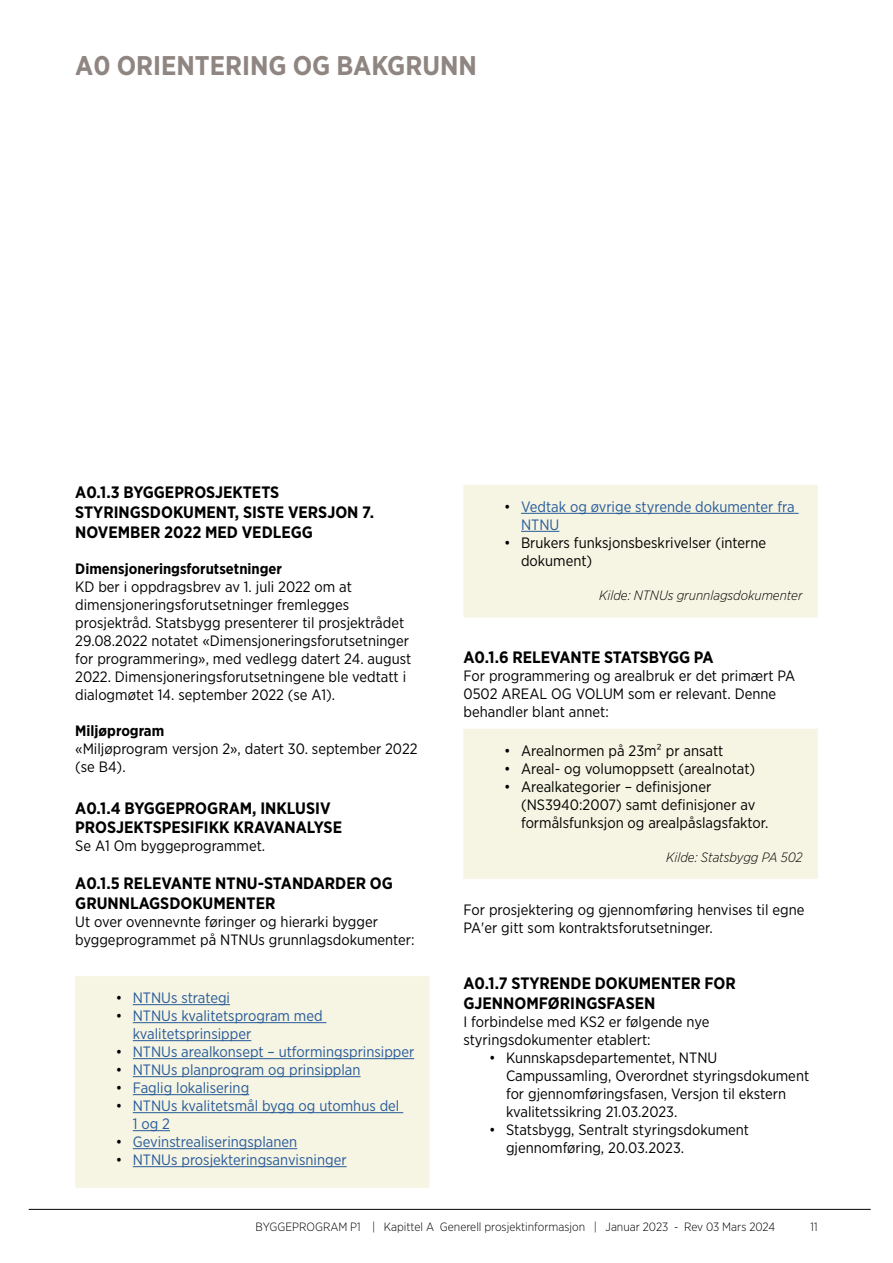
<style>
.page{position:relative;width:893px;height:1263px;background:#fff}
.page>*{position:absolute;margin:0;border:0;box-sizing:border-box;transform-origin:0 0}
.t1{font:700 27px "Gotham Narrow";color:#8f8581}
.t2{font:700 16.5px/19.8px "Gotham Narrow";color:#000}
.t3{font:15px/18px "Gotham Narrow";color:#000}
.t4{font:15px/18px "Gotham Narrow";color:#275b9b}
.t5{font:700 15px "Gotham Narrow";color:#000}
.t6{font:italic 300 13.5px "Gotham Narrow";color:#000}
.t7{font:300 12px "Gotham Narrow";color:#000}
.s1{color:#000}
</style>
<div class="page">
<hr style="left:29px;top:1209px;width:842px;height:1px;background:#000">
<div style="left:471px;top:736px;width:339px;height:135px;background:#f6f4e2"></div>
<div style="left:463px;top:729px;width:355px;height:150px;border:15px solid #f6f4e2"></div>
<div style="left:83px;top:984px;width:339px;height:196px;background:#f6f4e2"></div>
<hr style="left:133px;top:1004px;width:97px;height:1px;background:#275b9b">
<hr style="left:133px;top:1022px;width:193px;height:1px;background:#275b9b">
<hr style="left:133px;top:1040px;width:118px;height:1px;background:#275b9b">
<hr style="left:133px;top:1058px;width:281px;height:1px;background:#275b9b">
<hr style="left:133px;top:1076px;width:228px;height:1px;background:#275b9b">
<hr style="left:133px;top:1094px;width:116px;height:1px;background:#275b9b">
<hr style="left:133px;top:1112px;width:270px;height:1px;background:#275b9b">
<hr style="left:133px;top:1130px;width:37px;height:1px;background:#275b9b">
<hr style="left:133px;top:1148px;width:164px;height:1px;background:#275b9b">
<hr style="left:133px;top:1166px;width:214px;height:1px;background:#275b9b">
<div style="left:75px;top:976px;width:354px;height:212px;border:15px solid #f6f4e2"></div>
<div style="left:471px;top:492px;width:339px;height:118px;background:#f6f4e2"></div>
<hr style="left:521px;top:513px;width:278px;height:1px;background:#275b9b">
<hr style="left:521px;top:531px;width:38px;height:1px;background:#275b9b">
<div style="left:463px;top:485px;width:355px;height:132px;border:15px solid #f6f4e2"></div>
<h1 class="t1" style="left:75px;top:48px;width:77px">A0 Orientering</h1>
<h1 class="t1" style="left:293px;top:48px;width:62px">og bakgrunn</h1>
<p class="t2" style="left:75px;top:483px;width:300px">A0.1.3 BYGGEPROSJEKTETS<br>STYRINGSDOKUMENT, SISTE VERSJON 7.<br>NOVEMBER 2022 MED VEDLEGG</p>
<p class="t5" style="left:75px;top:559px;width:208px">Dimensjoneringsforutsetninger</p>
<p class="t3" style="left:75px;top:577px;width:337px">KD ber i oppdragsbrev av 1. juli 2022 om at dimensjoneringsforutsetninger fremlegges prosjektråd. Statsbygg presenterer til prosjektrådet 29.08.2022 notatet «Dimensjoneringsforutsetninger for programmering», med vedlegg datert 24. august 2022. Dimensjoneringsforutsetningene ble vedtatt i dialogmøtet 14. september 2022 (se A1).</p>
<p class="t5" style="left:75px;top:721px;width:91px">Miljøprogram</p>
<p class="t3" style="left:75px;top:739px;width:344px">«Miljøprogram versjon 2», datert 30. september 2022 (se B4).</p>
<p class="t2" style="left:75px;top:798px;width:268px">A0.1.4 BYGGEPROGRAM, INKLUSIV<br>PROSJEKTSPESIFIKK KRAVANALYSE</p>
<p class="t3" style="left:75px;top:837px;width:192px">Se A1 Om byggeprogrammet.</p>
<p class="t2" style="left:75px;top:873px;width:319px">A0.1.5 RELEVANTE NTNU-STANDARDER OG<br>GRUNNLAGSDOKUMENTER</p>
<p class="t3" style="left:75px;top:912px;width:341px">Ut over ovennevnte føringer og hierarki bygger byggeprogrammet på NTNUs grunnlagsdokumenter:</p>
<p class="t4" style="left:116px;top:988px;width:116px"><span class="s1">•</span> NTNUs strategi</p>
<p class="t4" style="left:133px;top:1006px;width:191px;text-indent:-17px"><span class="s1">•</span> NTNUs kvalitetsprogram med kvalitetsprinsipper</p>
<p class="t4" style="left:116px;top:1042px;width:300px"><span class="s1">•</span> NTNUs arealkonsept – utformingsprinsipper</p>
<p class="t4" style="left:116px;top:1060px;width:246px"><span class="s1">•</span> NTNUs planprogram og prinsipplan</p>
<p class="t4" style="left:116px;top:1078px;width:135px"><span class="s1">•</span> Faglig lokalisering</p>
<p class="t4" style="left:133px;top:1096px;width:268px;text-indent:-17px"><span class="s1">•</span> NTNUs kvalitetsmål bygg og utomhus del<br>1 og 2</p>
<p class="t4" style="left:116px;top:1132px;width:183px"><span class="s1">•</span> Gevinstrealiseringsplanen</p>
<p class="t4" style="left:116px;top:1150px;width:232px"><span class="s1">•</span> NTNUs prosjekteringsanvisninger</p>
<p class="t4" style="left:521px;top:497px;width:275px;text-indent:-17px"><span class="s1">•</span> Vedtak og øvrige styrende dokumenter fra<br>NTNU</p>
<p class="t3" style="left:521px;top:533px;width:247px;text-indent:-17px">• Brukers funksjonsbeskrivelser (interne dokument)</p>
<p class="t6" style="left:599px;top:587px;width:205px">Kilde: NTNUs grunnlagsdokumenter</p>
<p class="t2" style="left:463px;top:647px;width:252px">A0.1.6 RELEVANTE STATSBYGG PA</p>
<p class="t3" style="left:463px;top:666px;width:333px">For programmering og arealbruk er det primært PA<br>0502 AREAL OG VOLUM som er relevant. Denne behandler blant annet:</p>
<p class="t3" style="left:504px;top:741px;width:221px">• Arealnormen på 23m² pr ansatt</p>
<p class="t3" style="left:504px;top:759px;width:253px">• Areal- og volumoppsett (arealnotat)</p>
<p class="t3" style="left:521px;top:777px;width:249px;text-indent:-17px">• Arealkategorier – definisjoner (NS3940:2007) samt definisjoner av formålsfunksjon og arealpåslagsfaktor.</p>
<p class="t6" style="left:666px;top:849px;width:138px">Kilde: Statsbygg PA 502</p>
<p class="t3" style="left:463px;top:900px;width:342px">For prosjektering og gjennomføring henvises til egne<br>PA'er gitt som kontraktsforutsetninger.</p>
<p class="t2" style="left:463px;top:973px;width:274px">A0.1.7 STYRENDE DOKUMENTER FOR<br>GJENNOMFØRINGSFASEN</p>
<p class="t3" style="left:463px;top:1012px;width:247px">I forbindelse med KS2 er følgende nye styringsdokumenter etablert:</p>
<p class="t3" style="left:506px;top:1048px;width:305px;text-indent:-17px">• Kunnskapsdepartementet, NTNU Campussamling, Overordnet styringsdokument for gjennomføringsfasen, Versjon til ekstern kvalitetssikring 21.03.2023.</p>
<p class="t3" style="left:506px;top:1120px;width:245px;text-indent:-17px">• Statsbygg, Sentralt styringsdokument gjennomføring, 20.03.2023.</p>
<p class="t7" style="left:256px;top:1219px;width:521px">BYGGEPROGRAM P1 | Kapittel A Generell prosjektinformasjon | Januar 2023 - Rev 03 Mars 2024</p>
<p class="t7" style="left:811px;top:1219px;width:9px">11</p>
</div>
